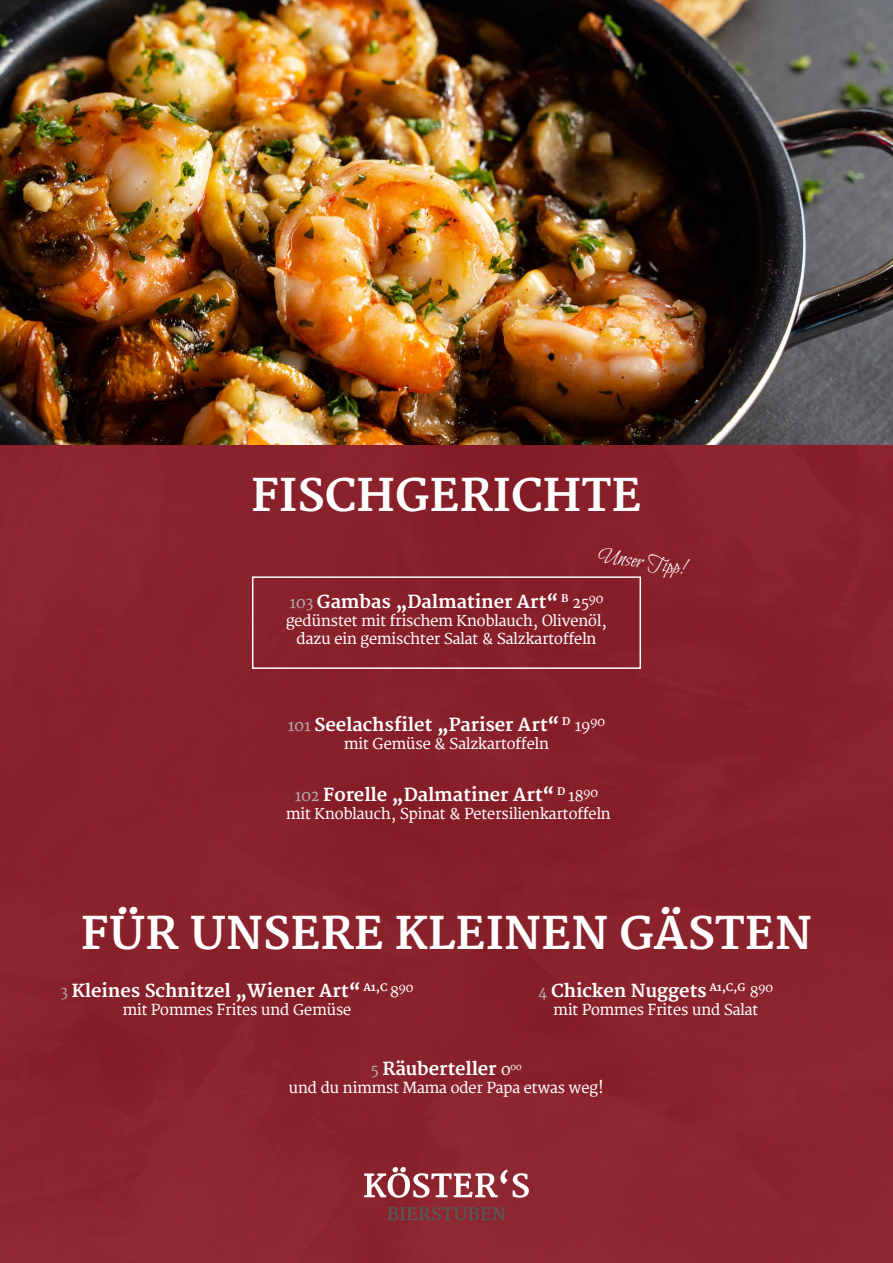
<style>
.page{position:relative;width:893px;height:1263px;background:#fff}
.page>*{position:absolute;margin:0;border:0;box-sizing:border-box;transform-origin:0 0}
.t1{font:700 45px "Merriweather";color:#fff}
.t2{font:22.5px "Bilbo Swash Caps";color:#fff}
.t3{font:700 18px "Merriweather";color:#fff}
.t4{font:15px/18px "Merriweather";color:#fff;text-align:center}
.s1{font-weight:400;font-size:15px;color:#b3b2b2}
.s2{font-weight:400;font-size:15px}
</style>
<div class="page">
<div style="left:0;top:444px;width:893px;height:819px;background:#8a222b"></div>
<img style="left:0;top:0;width:893px;height:444px">
<div style="left:252px;top:576px;width:389px;height:93px;border:2px solid #fff"></div>
<svg style="left:364px;top:1167px;width:165px;height:31px"></svg>
<svg style="left:387px;top:1207px;width:118px;height:13px;background:#773a3f"></svg>
<h1 class="t1" style="left:251px;top:468px;width:392px">FISCHGERICHTE</h1>
<h2 class="t2" style="left:600px;top:543px;width:89px;rotate:8deg">Unser Tipp!</h2>
<p class="t3" style="left:289px;top:590px;width:316px"><span class="s1">103</span> Gambas „Dalmatiner Art“ <sup>B</sup> <span class="s2">25</span><sup>90</sup></p>
<p class="t4" style="left:286px;top:610px;width:322px">gedünstet mit frischem Knoblauch, Olivenöl, dazu ein gemischter Salat &amp; Salzkartoffeln</p>
<p class="t3" style="left:288px;top:713px;width:319px"><span class="s1">101</span> Seelachsfilet „Pariser Art“ <sup>D</sup> <span class="s2">19</span><sup>90</sup></p>
<p class="t4" style="left:344px;top:733px;width:206px">mit Gemüse &amp; Salzkartoffeln</p>
<p class="t3" style="left:295px;top:784px;width:305px"><span class="s1">102</span> Forelle „Dalmatiner Art“ <sup>D</sup> <span class="s2">18</span><sup>90</sup></p>
<p class="t4" style="left:286px;top:803px;width:326px">mit Knoblauch, Spinat &amp; Petersilienkartoffeln</p>
<h1 class="t1" style="left:81px;top:906px;width:733px">FÜR UNSERE KLEINEN GÄSTEN</h1>
<p class="t3" style="left:61px;top:979px;width:354px"><span class="s1">3</span> Kleines Schnitzel „Wiener Art“ <sup>A1,C</sup> <span class="s2">8</span><sup>90</sup></p>
<p class="t4" style="left:123px;top:999px;width:230px">mit Pommes Frites und Gemüse</p>
<p class="t3" style="left:539px;top:979px;width:236px"><span class="s1">4</span> Chicken Nuggets <sup>A1,C,G</sup> <span class="s2">8</span><sup>90</sup></p>
<p class="t4" style="left:554px;top:999px;width:206px">mit Pommes Frites und Salat</p>
<p class="t3" style="left:371px;top:1058px;width:152px"><span class="s1">5</span> Räuberteller <span class="s2">0</span><sup>00</sup></p>
<p class="t4" style="left:289px;top:1077px;width:317px">und du nimmst Mama oder Papa etwas weg!</p>
</div>
